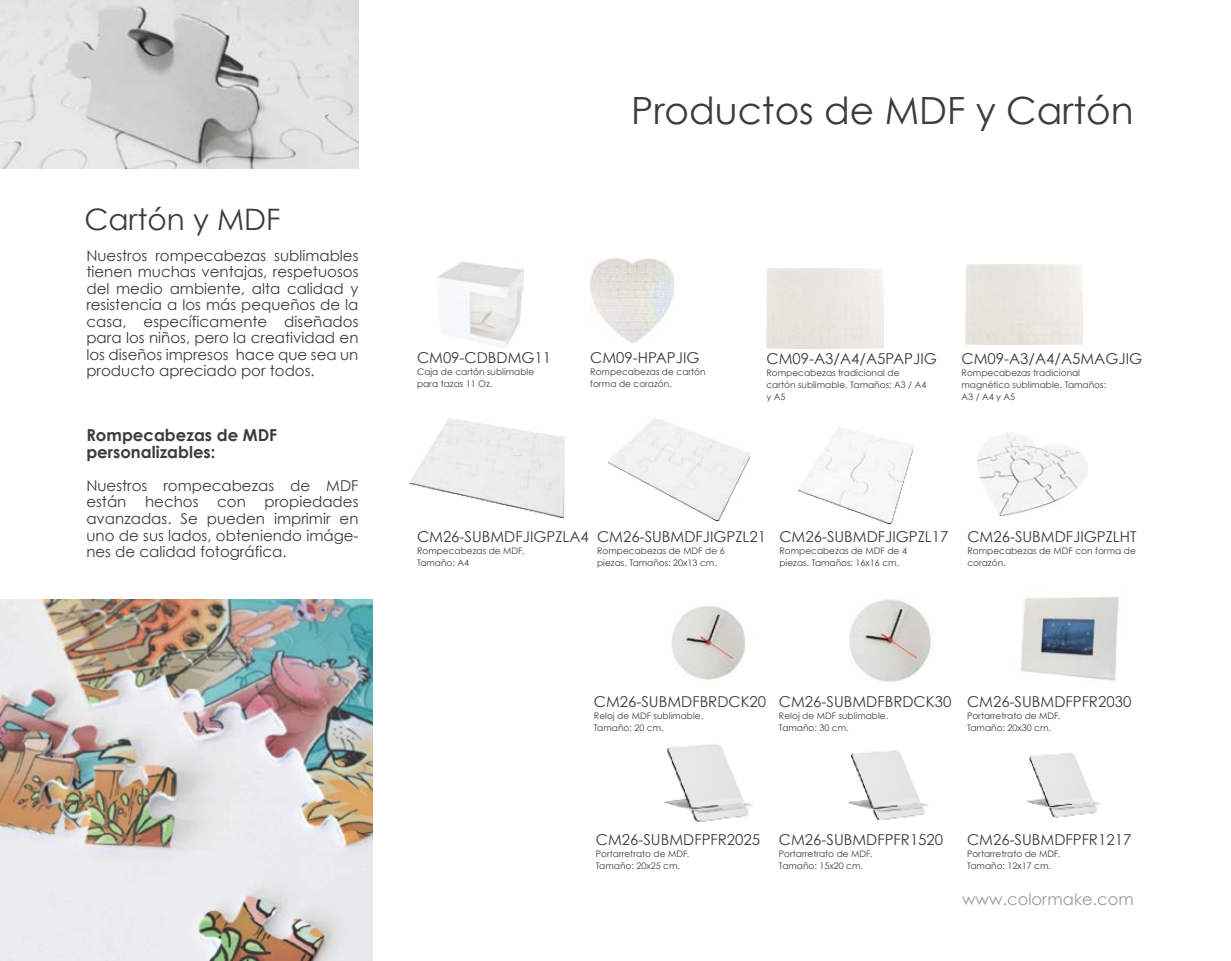
<style>
.page{position:relative;width:1231px;height:961px;background:#fff}
.page>*{position:absolute;margin:0;border:0;box-sizing:border-box;transform-origin:0 0}
.t1{font:37.5px "Century Gothic";color:#3c3c3b}
.t2{font:29.55px "Century Gothic";color:#3c3c3b}
.t3{font:700 16.5px/16.5px "Century Gothic";color:#3c3c3b}
.t4{font:16.2px "Century Gothic";color:#9d9d9c}
.t5{font:15px/16.5px "Century Gothic";color:#3c3c3b;text-align:justify}
.t6{font:9px/12px "Century Gothic";color:#3c3c3b}
</style>
<div class="page">
<img style="left:590px;top:259px;width:84px;height:83px">
<img style="left:0;top:599px;width:372px;height:362px">
<img style="left:0;top:0;width:358px;height:169px">
<img style="left:977px;top:432px;width:110px;height:84px">
<img style="left:608px;top:419px;width:142px;height:100px">
<img style="left:798px;top:427px;width:115px;height:95px">
<img style="left:410px;top:418px;width:155px;height:98px">
<img style="left:671px;top:606px;width:74px;height:74px">
<img style="left:849px;top:599px;width:82px;height:83px">
<img style="left:1021px;top:596px;width:98px;height:85px">
<img style="left:1026px;top:753px;width:74px;height:65px">
<img style="left:664px;top:744px;width:89px;height:78px">
<img style="left:848px;top:750px;width:80px;height:70px">
<img style="left:437px;top:261px;width:87px;height:86px">
<h2 class="t2" style="left:84px;top:199px;width:197px">Cartón y MDF</h2>
<p class="t5" style="left:86px;top:247px;width:274px">Nuestros rompecabezas sublimables tienen muchas ventajas, respetuosos del medio ambiente, alta calidad y resistencia a los más pequeños de la casa, específicamente diseñados para los niños, pero la creatividad en los diseños impresos hace que sea un producto apreciado por todos.</p>
<p class="t3" style="left:86px;top:426px;width:192px">Rompecabezas de MDF personalizables:</p>
<p class="t5" style="left:86px;top:477px;width:274px">Nuestros rompecabezas de MDF están hechos con propiedades avanzadas. Se pueden imprimir en uno de sus lados, obteniendo imáge&shy;nes de calidad fotográfica.</p>
<h1 class="t1" style="left:631px;top:84px;width:504px">Productos de MDF y Cartón</h1>
<p class="t5" style="left:417px;top:349px;width:136px">CM09-CDBDMG11</p>
<p class="t6" style="left:417px;top:366px;width:119px">Caja de cartón sublimable para tazas 11 Oz.</p>
<p class="t5" style="left:590px;top:349px;width:111px">CM09-HPAPJIG</p>
<p class="t6" style="left:590px;top:366px;width:117px">Rompecabezas de cartón forma de corazón.</p>
<p class="t5" style="left:766px;top:350px;width:172px">CM09-A3/A4/A5PAPJIG</p>
<p class="t6" style="left:766px;top:366px;width:161px">Rompecabezas tradicional de cartón sublimable. Tamaños: A3 / A4 y A5</p>
<p class="t5" style="left:961px;top:350px;width:182px">CM09-A3/A4/A5MAGJIG</p>
<p class="t6" style="left:961px;top:366px;width:146px">Rompecabezas tradicional magnético sublimable. Tamaños:<br>A3 / A4 y A5</p>
<p class="t5" style="left:417px;top:528px;width:173px">CM26-SUBMDFJIGPZLA4</p>
<p class="t6" style="left:417px;top:544px;width:109px">Rompecabezas de MDF.<br>Tamaño: A4</p>
<p class="t5" style="left:597px;top:528px;width:171px">CM26-SUBMDFJIGPZL21</p>
<p class="t6" style="left:597px;top:544px;width:129px">Rompecabezas de MDF de 6 piezas. Tamaños: 20x13 cm.</p>
<p class="t5" style="left:779px;top:528px;width:171px">CM26-SUBMDFJIGPZL17</p>
<p class="t6" style="left:779px;top:544px;width:129px">Rompecabezas de MDF de 4 piezas. Tamaños: 16x16 cm.</p>
<p class="t5" style="left:967px;top:528px;width:171px">CM26-SUBMDFJIGPZLHT</p>
<p class="t6" style="left:967px;top:545px;width:170px">Rompecabezas de MDF con forma de corazón.</p>
<p class="t5" style="left:594px;top:692px;width:174px">CM26-SUBMDFBRDCK20</p>
<p class="t6" style="left:594px;top:709px;width:111px">Reloj de MDF sublimable.<br>Tamaño: 20 cm.</p>
<p class="t5" style="left:779px;top:692px;width:174px">CM26-SUBMDFBRDCK30</p>
<p class="t6" style="left:779px;top:709px;width:111px">Reloj de MDF sublimable.<br>Tamaño: 30 cm.</p>
<p class="t5" style="left:967px;top:692px;width:166px">CM26-SUBMDFPFR2030</p>
<p class="t6" style="left:967px;top:709px;width:95px">Portarretrato de MDF.<br>Tamaño: 20x30 cm.</p>
<p class="t5" style="left:596px;top:830px;width:166px">CM26-SUBMDFPFR2025</p>
<p class="t6" style="left:596px;top:847px;width:95px">Portarretrato de MDF.<br>Tamaño: 20x25 cm.</p>
<p class="t5" style="left:779px;top:830px;width:166px">CM26-SUBMDFPFR1520</p>
<p class="t6" style="left:779px;top:847px;width:95px">Portarretrato de MDF.<br>Tamaño: 15x20 cm.</p>
<p class="t5" style="left:967px;top:830px;width:166px">CM26-SUBMDFPFR1217</p>
<p class="t6" style="left:967px;top:847px;width:95px">Portarretrato de MDF.<br>Tamaño: 12x17 cm.</p>
<p class="t4" style="left:962px;top:887px;width:173px">www.colormake.com</p>
</div>
